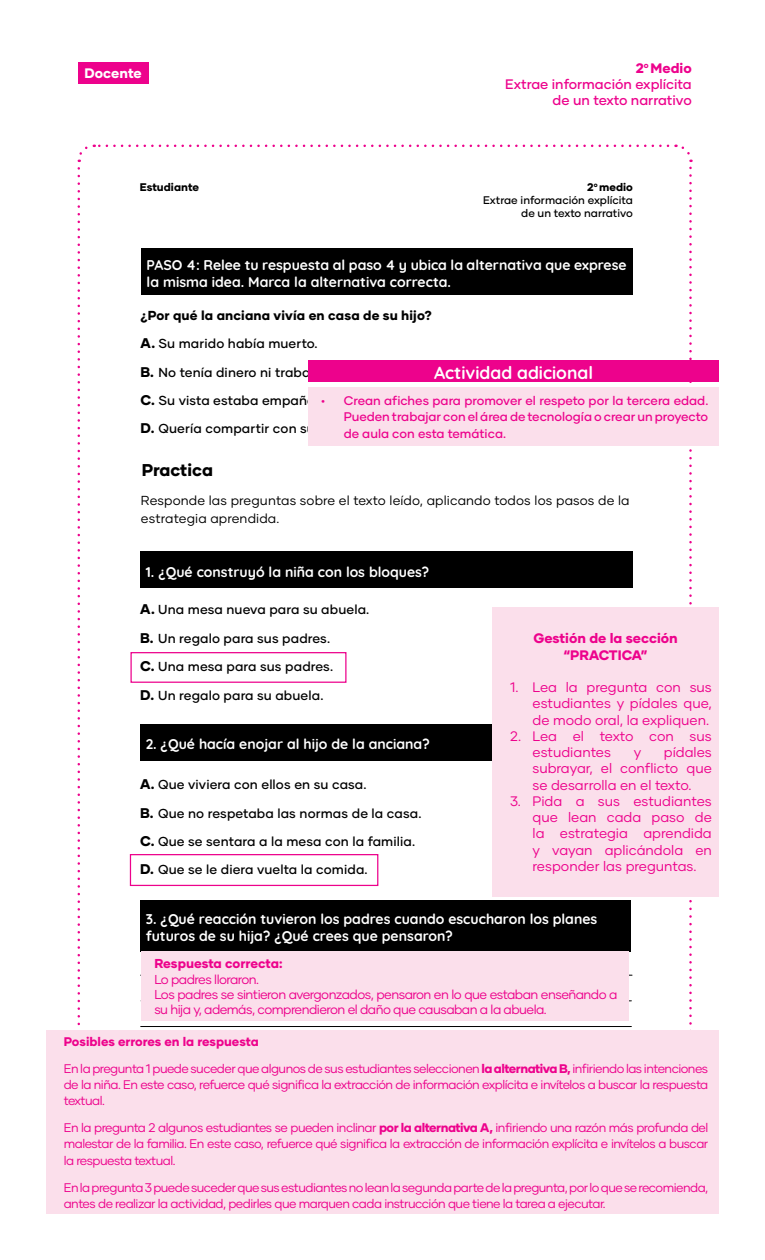
<style>
.page{position:relative;width:765px;height:1260px;background:#fff}
.page>*{position:absolute;margin:0;border:0;box-sizing:border-box;transform-origin:0 0}
.t1{font:700 17.5px "Quicksand";color:#fff}
.t2{font:800 17px "Gilmer";color:#000}
.t3{font:700 14px/16.9px "Quicksand";color:#fff}
.t4{font:13.75px/16.2px "Gilmer";color:#ed028c;text-align:justify}
.t5{font:500 13.75px/16.2px "Gilmer";color:#ed028c;text-align:right}
.t6{font:800 13.75px/16.2px "Gilmer";color:#ed028c;text-align:center}
.t7{font:800 13.75px "Gilmer";color:#fff}
.t8{font:500 13px/28.5px "Gilmer";letter-spacing:.01em;color:#000}
.t9{font:13px/18.1px "Gilmer";letter-spacing:.01em;color:#000}
.t10{font:12.88px/15.2px "Gilmer";letter-spacing:-.04em;color:#ed028c}
.t11{font:800 12.88px "Gilmer";color:#ed028c}
.t12{font:12.5px/16.2px "Gilmer";letter-spacing:-.04em;color:#ed028c;text-align:justify}
.t13{font:500 12.5px/16.2px "Gilmer";color:#ed028c;text-align:justify}
.t14{font:800 12.5px "Gilmer";color:#ed028c}
.t15{font:500 11px/13px "Gilmer";color:#000;text-align:right}
.t16{font:800 11px "Gilmer";color:#000}
.s1{font-weight:800}
.s2{font-weight:800;font-size:14px}
</style>
<div class="page">
<div style="left:78px;top:62px;width:70px;height:22px;background:#ed028c"></div>
<svg style="left:77px;top:168px;width:3px;height:858px"></svg>
<svg style="left:676px;top:144px;width:16px;height:886px"></svg>
<svg style="left:77px;top:144px;width:591px;height:18px"></svg>
<div style="left:141px;top:248px;width:491px;height:46px;background:#000"></div>
<div style="left:140px;top:551px;width:493px;height:37px;background:#000"></div>
<div style="left:140px;top:724px;width:493px;height:37px;background:#000"></div>
<div style="left:140px;top:900px;width:491px;height:52px;background:#000"></div>
<hr style="left:141px;top:975px;width:491px;height:1px;background:#000">
<hr style="left:141px;top:1000px;width:490px;height:1px;background:#000">
<hr style="left:141px;top:1026px;width:490px;height:1px;background:#000">
<div style="left:308px;top:360px;width:411px;height:21px;background:#ed028c"></div>
<div style="left:308px;top:387px;width:411px;height:59px;background:#fbdfeb"></div>
<div style="left:130px;top:652px;width:217px;height:31px;border:1px solid #ed028c"></div>
<div style="left:130px;top:854px;width:248px;height:32px;border:1px solid #ed028c"></div>
<div style="left:141px;top:951px;width:487px;height:70px;background:#fbdfeb"></div>
<div style="left:492px;top:607px;width:227px;height:290px;background:#fbdfeb"></div>
<div style="left:46px;top:1030px;width:673px;height:184px;background:#fbdfeb"></div>
<p class="t7" style="left:85px;top:65px;width:59px">Docente</p>
<p class="t5" style="left:505px;top:60px;width:188px"><span class="s1">2</span><sup>o</sup> <span class="s1">Medio<br></span>Extrae información explícita de un texto narrativo</p>
<p class="t16" style="left:140px;top:180px;width:61px">Estudiante</p>
<p class="t15" style="left:483px;top:180px;width:151px"><span class="s1">2</span><sup>o</sup> <span class="s1">medio<br></span>Extrae información explícita de un texto narrativo</p>
<p class="t3" style="left:147px;top:255px;width:482px">PASO 4: Relee tu respuesta al paso 4 y ubica la alternativa que exprese la misma idea. Marca la alternativa correcta.</p>
<p class="t8" style="left:140px;top:301px;width:293px"><span class="s1">¿Por qué la anciana vivía en casa de su hijo?<br></span><span class="s2">A.</span> Su marido había muerto.<br><span class="s2">B.</span> No tenía dinero ni trabajo.<br><span class="s2">C.</span> Su vista estaba empañada.<br><span class="s2">D.</span> Quería compartir con su nieta.</p>
<p class="t1" style="left:434px;top:359px;width:160px">Actividad adicional</p>
<p class="t13" style="left:344px;top:393px;width:366px;text-indent:-22px">• Crean afiches para promover el respeto por la tercera edad.<br>Pueden trabajar con el área de tecnología o crear un proyecto de aula con esta temática.</p>
<p class="t2" style="left:142px;top:460px;width:73px">Practica</p>
<p class="t9" style="left:141px;top:491px;width:490px">Responde las preguntas sobre el texto leído, aplicando todos los pasos de la estrategia aprendida.</p>
<p class="t3" style="left:146px;top:562px;width:285px">1. ¿Qué construyó la niña con los bloques?</p>
<p class="t8" style="left:140px;top:595px;width:231px"><span class="s2">A.</span> Una mesa nueva para su abuela.<br><span class="s2">B.</span> Un regalo para sus padres.<br><span class="s2">C.</span> Una mesa para sus padres.<br><span class="s2">D.</span> Un regalo para su abuela.</p>
<p class="t6" style="left:533px;top:630px;width:146px">Gestión de la sección “PRACTICA”</p>
<p class="t4" style="left:533px;top:679px;width:181px;text-indent:-22px">1. Lea la pregunta con sus estudiantes y pídales que, de modo oral, la expliquen.</p>
<p class="t4" style="left:533px;top:728px;width:181px;text-indent:-22px">2. Lea el texto con sus estudiantes</p>
<p class="t3" style="left:146px;top:735px;width:286px">2. ¿Qué hacía enojar al hijo de la anciana?</p>
<p class="t4" style="left:533px;top:744px;width:181px;text-indent:131px">pídales subrayar, el conflicto que se desarrolla en el texto.</p>
<p class="t4" style="left:533px;top:793px;width:181px;text-indent:-22px">3. Pida a sus estudiantes que lean cada paso de la estrategia aprendida y vayan aplicándola en responder las preguntas.</p>
<p class="t4" style="left:634px;top:744px;width:9px">y</p>
<p class="t8" style="left:140px;top:770px;width:283px"><span class="s2">A.</span> Que viviera con ellos en su casa.<br><span class="s2">B.</span> Que no respetaba las normas de la casa.<br><span class="s2">C.</span> Que se sentara a la mesa con la familia.<br><span class="s2">D.</span> Que se le diera vuelta la comida.</p>
<p class="t3" style="left:146px;top:910px;width:453px">3. ¿Qué reacción tuvieron los padres cuando escucharon los planes futuros de su hija? ¿Qué crees que pensaron?</p>
<p class="t11" style="left:154px;top:956px;width:130px">Respuesta correcta:</p>
<p class="t10" style="left:154px;top:971px;width:106px">Lo padres lloraron.</p>
<p class="t10" style="left:154px;top:987px;width:465px">Los padres se sintieron avergonzados, pensaron en lo que estaban enseñando a su hija y, además, comprendieron el daño que causaban a la abuela.</p>
<p class="t14" style="left:64px;top:1034px;width:197px">Posibles errores en la respuesta</p>
<p class="t12" style="left:64px;top:1060px;width:646px">En la pregunta 1 puede suceder que algunos de sus estudiantes seleccionen <span class="s1">la alternativa B,</span> infiriendo las intenciones de la niña. En este caso, refuerce qué significa la extracción de información explícita e invítelos a buscar la respuesta textual.</p>
<p class="t12" style="left:64px;top:1120px;width:646px">En la pregunta 2 algunos estudiantes se pueden inclinar <span class="s1">por la alternativa A,</span> infiriendo una razón más profunda del malestar de la familia. En este caso, refuerce qué significa la extracción de información explícita e invítelos a buscar la respuesta textual.</p>
<p class="t12" style="left:64px;top:1179px;width:646px">En la pregunta 3 puede suceder que sus estudiantes no lean la segunda parte de la pregunta, por loque se recomienda, antes de realizar la actividad, pedirles que marquen cada instrucción que tiene la tarea a ejecutar.</p>
</div>
